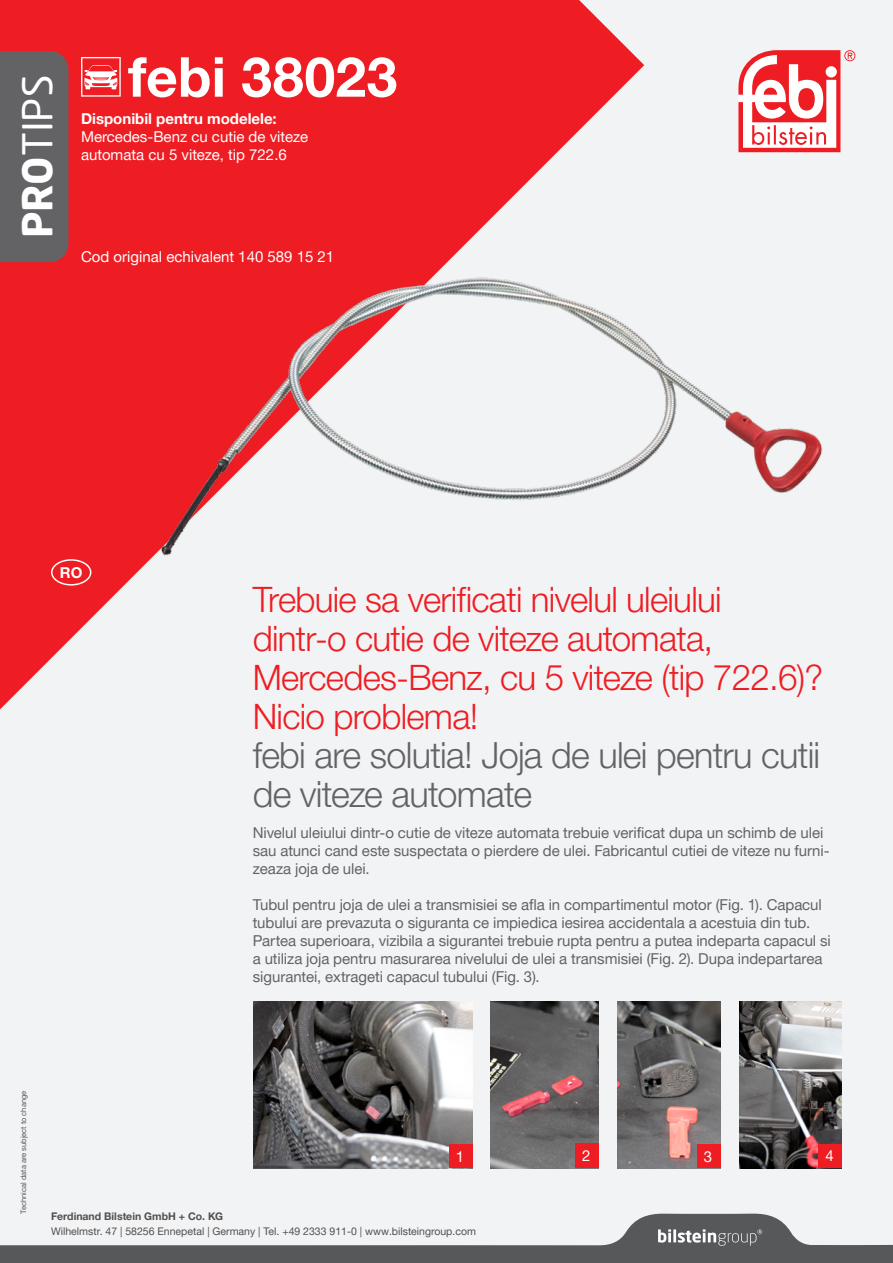
<style>
.page{position:relative;width:893px;height:1263px;background:#f2f3f4}
.page>*{position:absolute;margin:0;border:0;box-sizing:border-box;transform-origin:0 0}
.t1{font:700 55.2px "Helvetica Neue World 75";letter-spacing:.005em;color:#fff}
.t2{font:40.65px "Neo Sans Pro";color:#fff}
.COPY{font:36px/39px "Helvetica Neue World 45 Lt";letter-spacing:-.02em;color:#636366}
.COPY-2{font:34.95px/39px "Helvetica Neue World 45 Lt";letter-spacing:-.02em;color:#ee1d23}
.COPY-3{font:15px/18px "Helvetica Neue World 55 Roman";letter-spacing:-.005em;color:#636366}
.headline_copy{font:15px/18px "Helvetica Neue World 55 Roman";letter-spacing:-.005em;color:#636366}
.headline_product{font:15px "Helvetica Neue World 55 Roman";color:#fff}
.t3{font:700 15px "Helvetica Neue World 75";color:#fff}
.t4{font:10.5px "Helvetica Neue World 55 Roman";color:#524f4e}
.t5{font:700 10.5px "Helvetica Neue World 75";color:#524f4e}
.t6{font:7.5px "Helvetica Neue World 55 Roman";color:#57585a}
.s1{font-weight:700}
</style>
<div class="page">
<svg style="left:0;top:0;width:644px;height:710px;fill:#ee1d23"></svg>
<div style="left:0;top:51px;width:69px;height:211px;background:#636366"></div>
<svg style="left:738px;top:50px;width:117px;height:102px"></svg>
<svg style="left:0;top:1213px;width:893px;height:50px"></svg>
<img style="left:149px;top:266px;width:674px;height:299px">
<div style="left:51px;top:559px;width:40px;height:26px;border:2px solid #fff;border-radius:50%"></div>
<svg style="left:81px;top:57px;width:40px;height:40px"></svg>
<img style="left:740px;top:1002px;width:102px;height:166px">
<img style="left:618px;top:1002px;width:102px;height:166px">
<img style="left:253px;top:1002px;width:219px;height:166px">
<img style="left:490px;top:1002px;width:108px;height:166px">
<div style="left:449px;top:1145px;width:23px;height:23px;background:#ee1d23"></div>
<div style="left:575px;top:1144px;width:23px;height:24px;background:#ee1d23"></div>
<div style="left:697px;top:1145px;width:23px;height:23px;background:#ee1d23"></div>
<div style="left:818px;top:1144px;width:24px;height:24px;background:#ee1d23"></div>
<p class="t2" style="left:13px;top:238px;width:165px;rotate:-90deg"><span class="s1">PRO</span>TIPS</p>
<p class="t1" style="left:128px;top:45px;width:271px">febi 38023</p>
<p class="t3" style="left:81px;top:110px;width:197px">Disponibil pentru modelele:</p>
<p class="headline_product" style="left:81px;top:128px;width:228px">Mercedes-Benz cu cutie de viteze</p>
<p class="headline_product" style="left:81px;top:146px;width:207px">automata cu 5 viteze, tip 722.6</p>
<p class="headline_product" style="left:81px;top:248px;width:255px">Cod original echivalent 140 589 15 21</p>
<p class="t3" style="left:60px;top:564px;width:24px">RO</p>
<p class="COPY-2" style="left:253px;top:581px;width:572px">Trebuie sa verificati nivelul uleiului dintr-o cutie de viteze automata,<br>Mercedes-Benz, cu 5 viteze (tip 722.6)?<br>Nicio problema!</p>
<p class="COPY" style="left:253px;top:736px;width:569px">febi are solutia! Joja de ulei pentru cutii de viteze automate</p>
<p class="headline_copy" style="left:253px;top:824px;width:578px">Nivelul uleiului dintr-o cutie de viteze automata trebuie verificat dupa un schimb de ulei sau atunci cand este suspectata o pierdere de ulei. Fabricantul cutiei de viteze nu furni&shy;zeaza joja de ulei.</p>
<p class="COPY-3" style="left:253px;top:896px;width:571px">Tubul pentru joja de ulei a transmisiei se afla in compartimentul motor (Fig. 1). Capacul</p>
<p class="COPY-3" style="left:253px;top:914px;width:580px">tubului are prevazuta o siguranta ce impiedica iesirea accidentala a acestuia din tub.<br>Partea superioara, vizibila a sigurantei trebuie rupta pentru a putea indeparta capacul si a utiliza joja pentru masurarea nivelului de ulei a transmisiei (Fig. 2). Dupa indepartarea sigurantei, extrageti capacul tubului (Fig. 3).</p>
<p class="t6" style="left:19px;top:1213px;width:124px;rotate:-90deg">Technical data are subject to change</p>
<p class="headline_product" style="left:456px;top:1147px;width:10px">1</p>
<p class="headline_product" style="left:582px;top:1147px;width:10px">2</p>
<p class="headline_product" style="left:704px;top:1147px;width:10px">3</p>
<p class="headline_product" style="left:825px;top:1147px;width:10px">4</p>
<p class="t5" style="left:51px;top:1210px;width:174px">Ferdinand Bilstein GmbH + Co. KG</p>
<p class="t4" style="left:51px;top:1225px;width:426px">Wilhelmstr. 47 | 58256 Ennepetal | Germany | Tel. +49 2333 911-0 | www.bilsteingroup.com</p>
</div>
